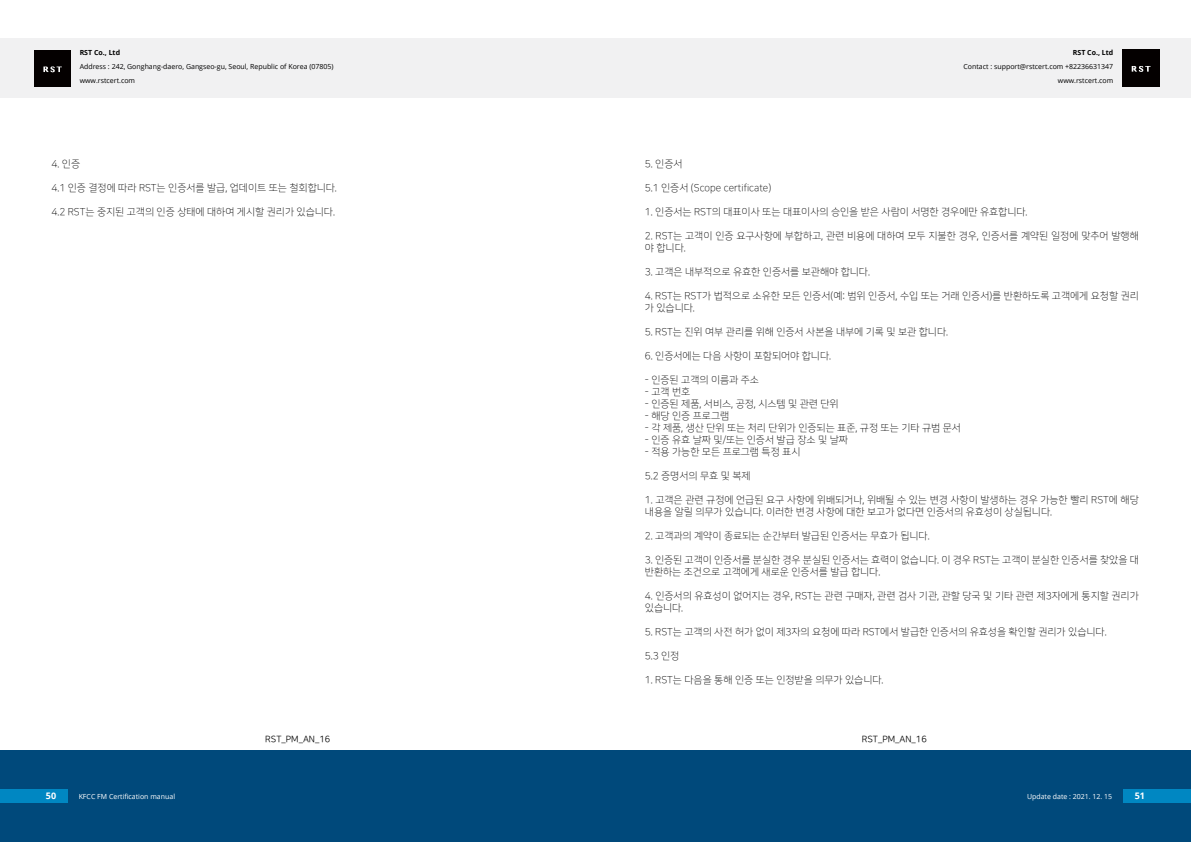
<style>
.page{position:relative;width:1191px;height:842px;background:#fff}
.page>*{position:absolute;margin:0;border:0;box-sizing:border-box;transform-origin:0 0}
.t1{font:10px/12px "Nanum Square OTFL";color:#000}
.t2{font:9px "Nanum Square OTFR";color:#000}
.t3{font:700 9px "Open Sans";color:#fff}
.t4{font:7px/14px "Open Sans";color:#000}
.t5{font:7px "Open Sans";color:#fff}
.t6{font:700 7px "Open Sans";color:#000}
</style>
<div class="page">
<div style="left:0;top:750px;width:1191px;height:92px;background:#00497b"></div>
<div style="left:0;top:38px;width:1191px;height:60px;background:#f1f1f2"></div>
<div style="left:1123px;top:789px;width:68px;height:14px;background:#0087c2"></div>
<div style="left:0;top:789px;width:68px;height:14px;background:#0087c2"></div>
<img style="left:34px;top:50px;width:36px;height:36px">
<img style="left:1122px;top:50px;width:37px;height:36px">
<p class="t6" style="left:80px;top:48px;width:42px">RST Co., Ltd</p>
<p class="t4" style="left:80px;top:60px;width:255px">Address : 242, Gonghang-daero, Gangseo-gu, Seoul, Republic of Korea (07805) www.rstcert.com</p>
<p class="t1" style="left:52px;top:158px;width:30px">4. 인증</p>
<p class="t1" style="left:52px;top:182px;width:287px">4.1 인증 결정에 따라 RST는 인증서를 발급, 업데이트 또는 철회합니다.</p>
<p class="t1" style="left:52px;top:206px;width:285px">4.2 RST는 중지된 고객의 인증 상태에 대하여 게시할 권리가 있습니다.</p>
<p class="t6" style="left:1072px;top:48px;width:42px">RST Co., Ltd</p>
<p class="t4" style="left:963px;top:60px;width:151px;text-align:right">Contact : support@rstcert.com +82236631347 www.rstcert.com</p>
<p class="t1" style="left:645px;top:158px;width:39px">5. 인증서</p>
<p class="t1" style="left:645px;top:182px;width:128px">5.1 인증서 (Scope certificate)</p>
<p class="t1" style="left:645px;top:206px;width:384px">1. 인증서는 RST의 대표이사 또는 대표이사의 승인을 받은 사람이 서명한 경우에만 유효합니다.</p>
<p class="t1" style="left:645px;top:230px;width:495px">2. RST는 고객이 인증 요구사항에 부합하고, 관련 비용에 대하여 모두 지불한 경우, 인증서를 계약된 일정에 맞추어 발행해 야 합니다.</p>
<p class="t1" style="left:645px;top:266px;width:227px">3. 고객은 내부적으로 유효한 인증서를 보관해야 합니다.</p>
<p class="t1" style="left:645px;top:290px;width:495px">4. RST는 RST가 법적으로 소유한 모든 인증서(예: 범위 인증서, 수입 또는 거래 인증서)를 반환하도록 고객에게 요청할 권리 가 있습니다.</p>
<p class="t1" style="left:645px;top:326px;width:305px">5. RST는 진위 여부 관리를 위해 인증서 사본을 내부에 기록 및 보관 합니다.</p>
<p class="t1" style="left:645px;top:350px;width:188px">6. 인증서에는 다음 사항이 포함되어야 합니다.</p>
<p class="t1" style="left:645px;top:374px;width:116px">- 인증된 고객의 이름과 주소</p>
<p class="t1" style="left:645px;top:386px;width:47px">- 고객 번호</p>
<p class="t1" style="left:645px;top:398px;width:195px">- 인증된 제품, 서비스, 공정, 시스템 및 관련 단위</p>
<p class="t1" style="left:645px;top:410px;width:86px">- 해당 인증 프로그램</p>
<p class="t1" style="left:645px;top:422px;width:317px">- 각 제품, 생산 단위 또는 처리 단위가 인증되는 표준, 규정 또는 기타 규범 문서</p>
<p class="t1" style="left:645px;top:434px;width:204px">- 인증 유효 날짜 및/또는 인증서 발급 장소 및 날짜</p>
<p class="t1" style="left:645px;top:446px;width:157px">- 적용 가능한 모든 프로그램 특정 표시</p>
<p class="t1" style="left:645px;top:470px;width:107px">5.2 증명서의 무효 및 복제</p>
<p class="t1" style="left:645px;top:494px;width:495px">1. 고객은 관련 규정에 언급된 요구 사항에 위배되거나, 위배될 수 있는 변경 사항이 발생하는 경우 가능한 빨리 RST에 해당 내용을 알릴 의무가 있습니다. 이러한 변경 사항에 대한 보고가 없다면 인증서의 유효성이 상실됩니다.</p>
<p class="t1" style="left:645px;top:530px;width:286px">2. 고객과의 계약이 종료되는 순간부터 발급된 인증서는 무효가 됩니다.</p>
<p class="t1" style="left:645px;top:554px;width:495px">3. 인증된 고객이 인증서를 분실한 경우 분실된 인증서는 효력이 없습니다. 이 경우 RST는 고객이 분실한 인증서를 찾았을 대 반환하는 조건으로 고객에게 새로운 인증서를 발급 합니다.</p>
<p class="t1" style="left:645px;top:590px;width:495px">4. 인증서의 유효성이 없어지는 경우, RST는 관련 구매자, 관련 검사 기관, 관할 당국 및 기타 관련 제3자에게 통지할 권리가 있습니다.</p>
<p class="t1" style="left:645px;top:626px;width:463px">5. RST는 고객의 사전 허가 없이 제3자의 요청에 따라 RST에서 발급한 인증서의 유효성을 확인할 권리가 있습니다.</p>
<p class="t1" style="left:645px;top:650px;width:36px">5.3 인정</p>
<p class="t1" style="left:645px;top:674px;width:240px">1. RST는 다음을 통해 인증 또는 인정받을 의무가 있습니다.</p>
<p class="t2" style="left:265px;top:734px;width:66px">RST_PM_AN_16</p>
<p class="t2" style="left:862px;top:734px;width:66px">RST_PM_AN_16</p>
<p class="t3" style="left:46px;top:790px;width:12px">50</p>
<p class="t5" style="left:79px;top:791px;width:98px">KFCC FM Certification manual</p>
<p class="t5" style="left:1027px;top:791px;width:87px">Update date : 2021. 12. 15</p>
<p class="t3" style="left:1134px;top:790px;width:12px">51</p>
</div>
